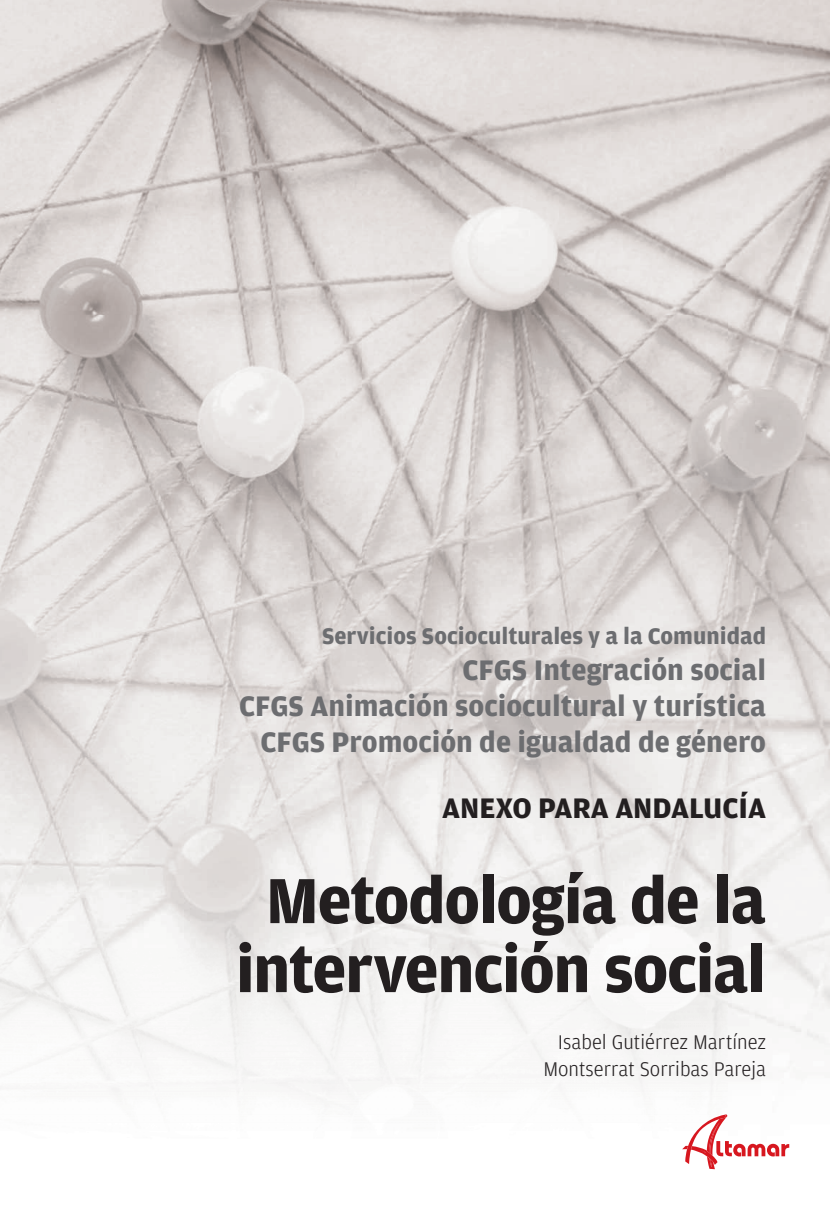
<style>
.page{position:relative;width:830px;height:1212px;background:#fff}
.page>*{position:absolute;margin:0;border:0;box-sizing:border-box;transform-origin:0 0}
.t1{font:700 67.5px/69px "Amplitude";letter-spacing:-.025em;color:#231f20;text-align:center}
.t2{font:700 30px/36px "Amplitude";color:#6c6d70;text-align:right}
.t3{font:700 30px "Amplitude";color:#231f20}
.t4{font:700 24px "Amplitude";color:#6c6d70}
.t5{font:300 21px/27px "Amplitude";color:#231f20;text-align:right}
</style>
<div class="page">
<img style="left:0;top:0;width:829px;height:1157px">
<img style="left:362px;top:0;width:364px;height:949px">
<img style="left:466px;top:948px;width:260px;height:222px">
<img style="left:727px;top:1141px;width:4px;height:15px">
<svg style="left:732px;top:1144px;width:13px;height:12px"></svg>
<img style="left:747px;top:1144px;width:18px;height:12px">
<svg style="left:766px;top:1144px;width:22px;height:12px"></svg>
<img style="left:706px;top:1114px;width:21px;height:55px">
<img style="left:681px;top:1146px;width:36px;height:19px">
<img style="left:685px;top:1114px;width:40px;height:50px">
<p class="t4" style="left:322px;top:623px;width:445px">Servicios Socioculturales y a la Comunidad</p>
<p class="t2" style="left:239px;top:652px;width:528px">CFGS Integración social<br>CFGS Animación sociocultural y turística<br>CFGS Promoción de igualdad de género</p>
<p class="t3" style="left:442px;top:791px;width:325px">ANEXO PARA ANDALUCÍA</p>
<h1 class="t1" style="left:235px;top:867px;width:532px">Metodología de la intervención social</h1>
<p class="t5" style="left:543px;top:1028px;width:224px">Isabel Gutiérrez Martínez<br>Montserrat Sorribas Pareja</p>
</div>
